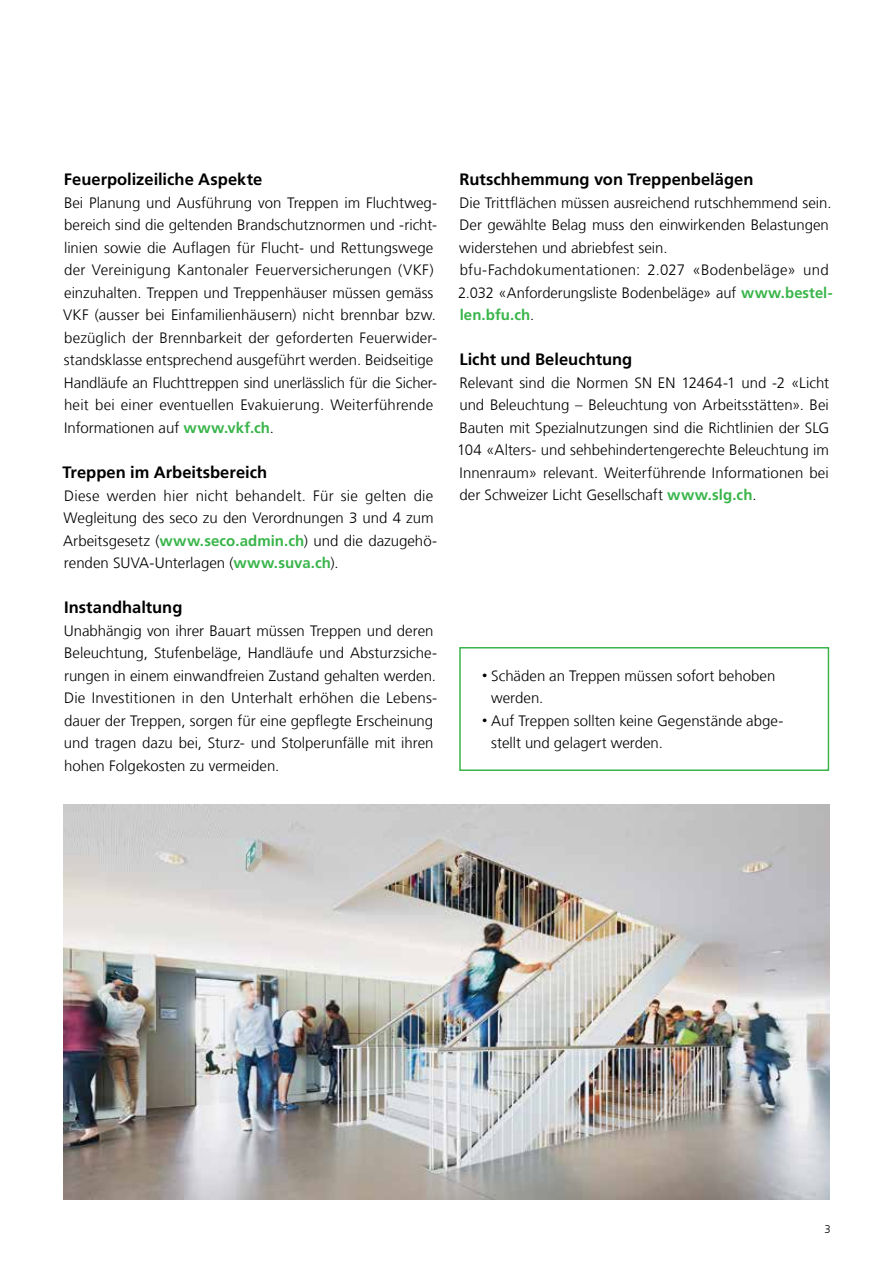
<style>
.page{position:relative;width:893px;height:1263px;background:#fff}
.page>*{position:absolute;margin:0;border:0;box-sizing:border-box;transform-origin:0 0}
.t1{font:700 16.5px "Frutiger LT Com";color:#000}
.t2{font:300 15px/22.5px "Frutiger LT Com";color:#000}
.t3{font:300 11.25px "Frutiger LT Com";color:#000}
.s1{font-weight:700;color:#39b54a}
.s2{font-size:10.5px}
</style>
<div class="page">
<img style="left:64px;top:805px;width:765px;height:394px">
<div style="left:459px;top:647px;width:370px;height:124px;border:2px solid #39b54a"></div>
<p class="t1" style="left:64px;top:170px;width:200px">Feuerpolizeiliche Aspekte</p>
<p class="t2" style="left:63px;top:191px;width:376px">Bei Planung und Ausführung von Treppen im Fluchtweg&shy;bereich sind die geltenden Brandschutznormen und -richt&shy;linien sowie die Aufagen für Flucht- und Rettungswege der Vereinigung Kantonaler Feuerversicherungen (VKF) einzuhalten. Treppen und Treppenhäuser müssen gemäss VKF (ausser bei Einfamilienhäusern) nicht brennbar bzw. bezüglich der Brennbarkeit der geforderten Feuerwider&shy;standsklasse entsprechend ausgeführt werden. Beidseitige Handläufe an Fluchttreppen sind unerlässlich für die Sicher&shy;heit bei einer eventuellen Evakuierung. Weiterführende Informationen auf <span class="s1">www.vkf.ch</span>.</p>
<p class="t1" style="left:62px;top:462px;width:206px">Treppen im Arbeitsbereich</p>
<p class="t2" style="left:63px;top:484px;width:375px">Diese werden hier nicht behandelt. Für sie gelten die Wegleitung des seco zu den Verordnungen 3 und 4 zum Arbeitsgesetz (<span class="s1">www.seco.admin.ch</span>) und die dazugehö&shy;renden SUVA-Unterlagen (<span class="s1">www.suva.ch</span>).</p>
<p class="t1" style="left:64px;top:598px;width:120px">Instandhaltung</p>
<p class="t2" style="left:64px;top:619px;width:375px">Unabhängig von ihrer Bauart müssen Treppen und deren Beleuchtung, Stufenbeläge, Handläufe und Absturzsiche&shy;rungen in einem einwandfreien Zustand gehalten werden.<br>Die Investitionen in den Unterhalt erhöhen die Lebens&shy;dauer der Treppen, sorgen für eine gepflegte Erscheinung und tragen dazu bei, Sturz- und Stolperunfälle mit ihren hohen Folgekosten zu vermeiden.</p>
<p class="t1" style="left:460px;top:170px;width:295px">Rutschhemmung von Treppenbelägen</p>
<p class="t2" style="left:458px;top:191px;width:376px">Die Trittflächen müssen ausreichend rutschhemmend sein.<br>Der gewählte Belag muss den einwirkenden Belastungen widerstehen und abriebfest sein. bfu-Fachdokumentationen: 2.027 «Bodenbeläge» und 2.032 «Anforderungsliste Bodenbeläge» auf <span class="s1">www.bestel&shy;len.bfu.ch</span>.</p>
<p class="t1" style="left:459px;top:350px;width:174px">Licht und Beleuchtung</p>
<p class="t2" style="left:457px;top:371px;width:374px;text-align:justify">Relevant sind die Normen SN EN 12464-1 und -2 «Licht und Beleuchtung – Beleuchtung von Arbeitsstätten». Bei Bauten mit Spezialnutzungen sind die Richtlinien der SLG 104 «Alters- und sehbehindertengerechte Beleuchtung im Innenraum» relevant. Weiterführende Informationen bei der Schweizer Licht Gesellschaft <span class="s1">www.slg.ch</span>.</p>
<p class="t2" style="left:491px;top:664px;width:286px;text-indent:-9px"><span class="s2">•</span> Schäden an Treppen müssen sofort behoben werden.</p>
<p class="t2" style="left:491px;top:709px;width:294px;text-indent:-9px"><span class="s2">•</span> Auf Treppen sollten keine Gegenstände abge&shy;stellt und gelagert werden.</p>
<p class="t3" style="left:825px;top:1222px;width:8px">3</p>
</div>
